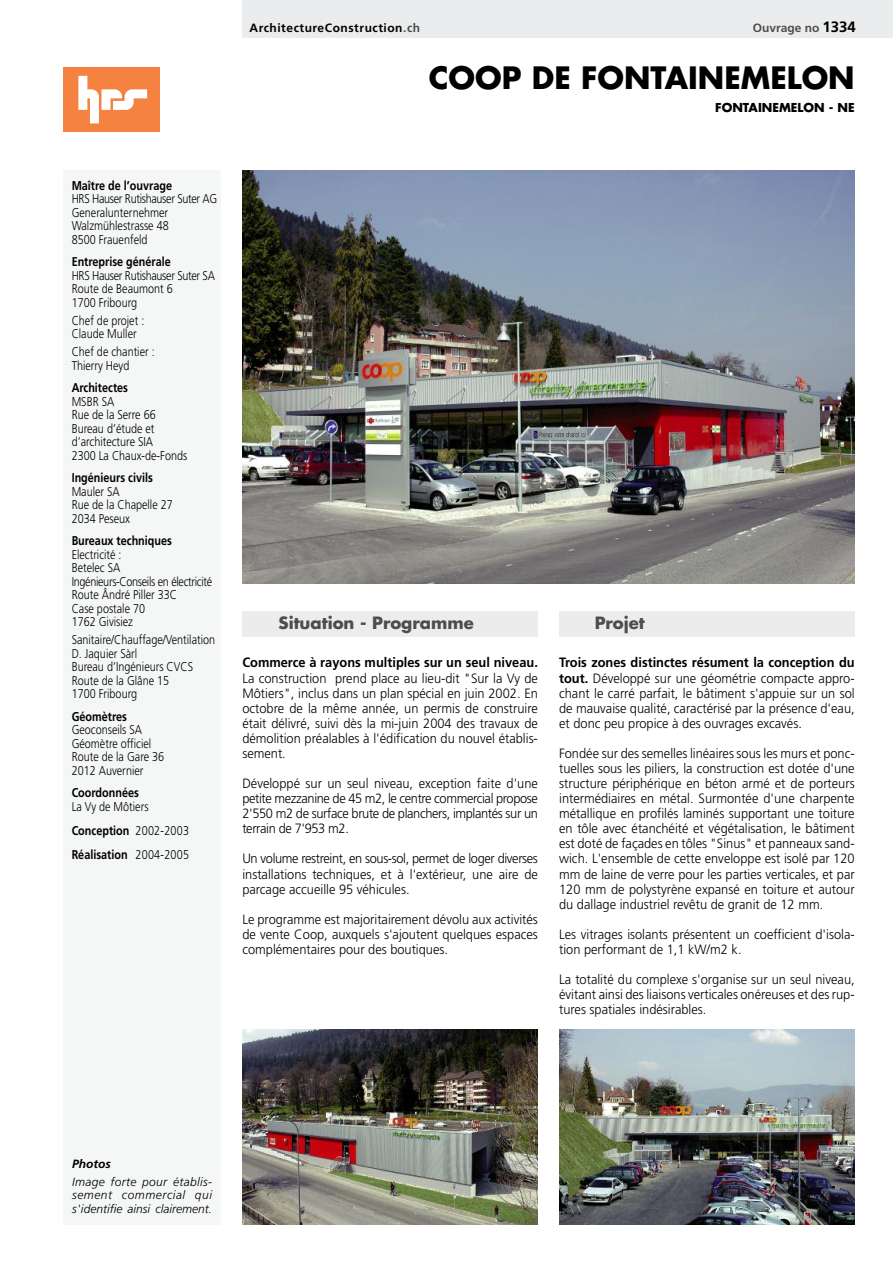
<style>
.page{position:relative;width:893px;height:1263px;background:#fff}
.page>*{position:absolute;margin:0;border:0;box-sizing:border-box;transform-origin:0 0}
.t1{font:700 30px "Futura";color:#000}
.t2{font:700 16.5px "Futura";color:#4d4d4d}
.t3{font:300 13.5px/15.1px "Frutiger";color:#000;text-align:justify;scale:.95 1}
.t4{font:700 13.5px "Frutiger";color:#000;scale:.95 1}
.t5{font:300 12.75px/13.5px "Frutiger";color:#000;scale:.85 1}
.t6{font:700 12.75px "Frutiger";color:#000;scale:.85 1}
.t7{font:italic 300 12px/13.5px "Frutiger";letter-spacing:.015em;color:#000;text-align:justify}
.t8{font:700 12px "Frutiger";letter-spacing:.045em;color:#000}
.t9{font:700 12px "Futura";color:#000}
.t10{font:700 12px "Frutiger";color:#4d4d4d}
.t11{font:italic 700 12px "Frutiger";color:#000}
.s1{color:#4d4d4d}
.s2{font-size:15px;color:#000}
.s3{font-weight:700}
</style>
<div class="page">
<div style="left:63px;top:170px;width:158px;height:1055px;background:#f5f6f6"></div>
<img style="left:242px;top:171px;width:613px;height:412px">
<img style="left:242px;top:1029px;width:296px;height:196px">
<img style="left:559px;top:1029px;width:296px;height:196px">
<div style="left:242px;top:611px;width:296px;height:26px;background:#ebeced"></div>
<div style="left:559px;top:611px;width:296px;height:26px;background:#ebeced"></div>
<div style="left:242px;top:0;width:651px;height:38px;background:#ebeced"></div>
<div style="left:63px;top:67px;width:97px;height:65px;background:#f58241"></div>
<svg style="left:78px;top:76px;width:69px;height:47px"></svg>
<p class="t8" style="left:249px;top:23px;width:172px">ArchitectureConstruction<span class="s1">.ch</span></p>
<p class="t10" style="left:753px;top:23px;width:104px">Ouvrage no <span class="s2">1334</span></p>
<h1 class="t1" style="left:429px;top:64px;width:427px">COOP DE FONTAINEMELON</h1>
<p class="t9" style="left:715px;top:102px;width:141px">FONTAINEMELON - NE</p>
<p class="t6" style="left:72px;top:180px;width:120px">Maître de l’ouvrage</p>
<p class="t5" style="left:72px;top:193px;width:173px">HRS Hauser Rutishauser Suter AG<br>Generalunternehmer<br>Walzmühlestrasse 48<br>8500 Frauenfeld</p>
<p class="t6" style="left:72px;top:257px;width:118px">Entreprise générale</p>
<p class="t5" style="left:72px;top:269px;width:170px">HRS Hauser Rutishauser Suter SA<br>Route de Beaumont 6<br>1700 Fribourg</p>
<p class="t5" style="left:72px;top:314px;width:87px">Chef de projet :<br>Claude Muller</p>
<p class="t5" style="left:72px;top:346px;width:99px">Chef de chantier :<br>Thierry Heyd</p>
<p class="t6" style="left:72px;top:383px;width:68px">Architectes</p>
<p class="t5" style="left:72px;top:395px;width:138px">MSBR SA<br>Rue de la Serre 66<br>Bureau d’étude et d’architecture SIA<br>2300 La Chaux-de-Fonds</p>
<p class="t6" style="left:72px;top:473px;width:97px">Ingénieurs civils</p>
<p class="t5" style="left:72px;top:485px;width:121px">Mauler SA<br>Rue de la Chapelle 27<br>2034 Peseux</p>
<p class="t6" style="left:72px;top:536px;width:120px">Bureaux techniques</p>
<p class="t5" style="left:72px;top:548px;width:167px">Electricité :<br>Betelec SA<br>Ingénieurs-Conseils en électricité<br>Route Ândré Piller 33C<br>Case postale 70<br>1762 Givisiez</p>
<p class="t5" style="left:72px;top:634px;width:170px">Sanitaire/Chauffage/Ventilation<br>D. Jaquier Sàrl<br>Bureau d’Ingénieurs CVCS<br>Route de la Glâne 15<br>1700 Fribourg</p>
<p class="t6" style="left:72px;top:711px;width:66px">Géomètres</p>
<p class="t5" style="left:72px;top:724px;width:110px">Geoconseils SA<br>Géomètre officiel<br>Route de la Gare 36<br>2012 Auvernier</p>
<p class="t6" style="left:72px;top:788px;width:81px">Coordonnées</p>
<p class="t5" style="left:72px;top:795px;width:140px;line-height:24px">La Vy de Môtiers<br><span class="s3">Conception</span> 2002-2003<br><span class="s3">Réalisation</span> 2004-2005</p>
<p class="t2" style="left:279px;top:616px;width:197px">Situation - Programme</p>
<p class="t2" style="left:595px;top:616px;width:51px">Projet</p>
<p class="t4" style="left:242px;top:657px;width:313px">Commerce à rayons multiples sur un seul niveau.</p>
<p class="t3" style="left:242px;top:671px;width:313px">La construction prend place au lieu-dit "Sur la Vy de Môtiers", inclus dans un plan spécial en juin 2002. En octobre de la même année, un permis de construire était délivré, suivi dès la mi-juin 2004 des travaux de démolition préalables à l'édification du nouvel établis&shy;sement.</p>
<p class="t3" style="left:242px;top:777px;width:313px">Développé sur un seul niveau, exception faite d'une petite mezzanine de 45 m2, le centre commercial propose 2'550 m2 de surface brute de planchers, implantés sur un terrain de 7'953 m2.</p>
<p class="t3" style="left:242px;top:852px;width:313px">Un volume restreint, en sous-sol, permet de loger diverses installations techniques, et à l'extérieur, une aire de parcage accueille 95 véhicules.</p>
<p class="t3" style="left:242px;top:912px;width:313px">Le programme est majoritairement dévolu aux activités de vente Coop, auxquels s'ajoutent quelques espaces complémentaires pour des boutiques.</p>
<p class="t3" style="left:559px;top:656px;width:313px"><span class="s3">Trois zones distinctes résument la conception du tout.</span> Développé sur une géométrie compacte appro&shy;chant le carré parfait, le bâtiment s'appuie sur un sol de mauvaise qualité, caractérisé par la présence d'eau, et donc peu propice à des ouvrages excavés.</p>
<p class="t3" style="left:559px;top:747px;width:313px">Fondée sur des semelles linéaires sous les murs et ponc&shy;tuelles sous les piliers, la construction est dotée d'une structure périphérique en béton armé et de porteurs intermédiaires en métal. Surmontée d'une charpente métallique en profilés laminés supportant une toiture en tôle avec étanchéité et végétalisation, le bâtiment est doté de façades en tôles "Sinus" et panneaux sand&shy;wich. L'ensemble de cette enveloppe est isolé par 120 mm de laine de verre pour les parties verticales, et par 120 mm de polystyrène expansé en toiture et autour du dallage industriel revêtu de granit de 12 mm.</p>
<p class="t3" style="left:559px;top:928px;width:313px">Les vitrages isolants présentent un coefficient d'isola&shy;tion performant de 1,1 kW/m2 k.</p>
<p class="t3" style="left:559px;top:973px;width:313px">La totalité du complexe s'organise sur un seul niveau, évitant ainsi des liaisons verticales onéreuses et des rup&shy;tures spatiales indésirables.</p>
<p class="t11" style="left:72px;top:1159px;width:40px">Photos</p>
<p class="t7" style="left:72px;top:1176px;width:141px">Image forte pour établis&shy;sement commercial qui s'identifie ainsi clairement.</p>
</div>
